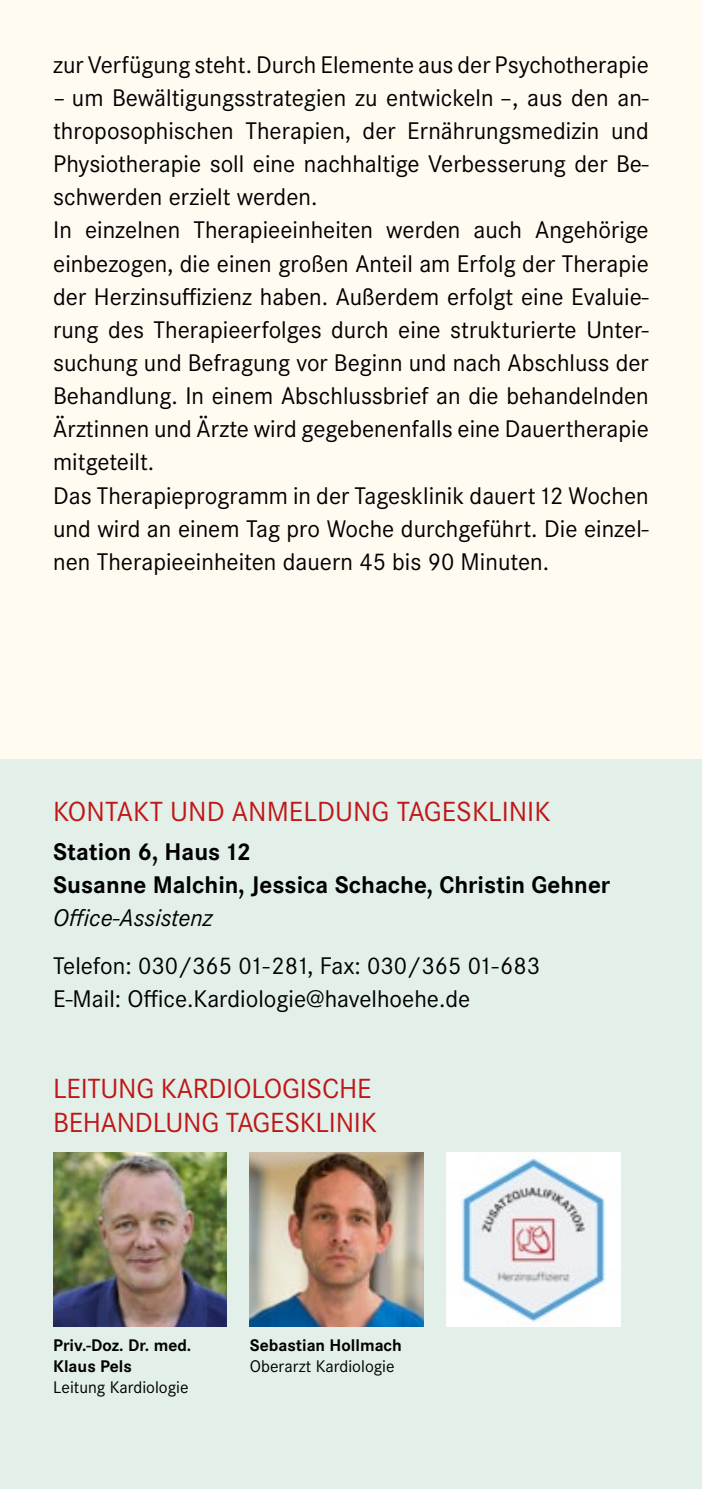
<style>
.page{position:relative;width:702px;height:1489px;background:#fff}
.page>*{position:absolute;margin:0;border:0;box-sizing:border-box;transform-origin:0 0}
.t1{font:28.75px/33px "Corporate S";letter-spacing:-.01em;color:#bf1717}
.t2{font:25px/33px "Corporate S";color:#000}
.t3{font:700 25px/33px "Corporate S";color:#000}
.t4{font:italic 25px "Corporate S";color:#000}
.t5{font:700 17.5px/21.2px "Corporate S";color:#000}
.t6{font:17.5px "Corporate S";color:#000}
</style>
<div class="page">
<div style="left:0;top:0;width:702px;height:1488px;background:#fffbf1"></div>
<div style="left:0;top:759px;width:702px;height:729px;background:#e2f0e9"></div>
<img style="left:250px;top:1152px;width:173px;height:173px">
<img style="left:53px;top:1152px;width:174px;height:173px">
<img style="left:446px;top:1152px;width:174px;height:173px">
<p class="t2" style="left:53px;top:48px;width:597px">zur Verfügung steht. Durch Elemente aus der Psychotherapie</p>
<p class="t2" style="left:53px;top:81px;width:597px">– um Bewältigungsstrategien zu entwickeln –, aus den an&shy;throposophischen Therapien, der Ernährungsmedizin und Physiotherapie soll eine nachhaltige Verbesserung der Be&shy;schwerden erzielt werden.<br>In einzelnen Therapieeinheiten werden auch Angehörige einbezogen, die einen großen Anteil am Erfolg der Therapie der Herzinsuffizienz haben. Außerdem erfolgt eine Evaluie&shy;rung des Therapieerfolges durch eine strukturierte Unter&shy;suchung und Befragung vor Beginn und nach Abschluss der Behandlung. In einem Abschlussbrief an die behandelnden Ärztinnen und Ärzte wird gegebenenfalls eine Dauertherapie mitgeteilt.<br>Das Therapieprogramm in der Tagesklinik dauert 12 Wochen und wird an einem Tag pro Woche durchgeführt. Die einzel&shy;nen Therapieeinheiten dauern 45 bis 90 Minuten.</p>
<p class="t1" style="left:53px;top:794px;width:498px">KONTAKT UND ANMELDUNG TAGESKLINIK</p>
<p class="t3" style="left:53px;top:835px;width:558px">Station 6, Haus 12<br>Susanne Malchin, Jessica Schache, Christin Gehner</p>
<p class="t4" style="left:53px;top:903px;width:161px">Office-Assistenz</p>
<p class="t2" style="left:53px;top:949px;width:488px">Telefon: 030/365 01-281, Fax: 030/365 01-683<br>E-Mail: Office.Kardiologie@havelhoehe.de</p>
<p class="t1" style="left:53px;top:1072px;width:325px">LEITUNG KARDIOLOGISCHE<br>BEHANDLUNG TAGESKLINIK</p>
<p class="t5" style="left:53px;top:1334px;width:140px">Priv.-Doz. Dr. med.<br>Klaus Pels</p>
<p class="t6" style="left:53px;top:1377px;width:137px">Leitung Kardiologie</p>
<p class="t5" style="left:250px;top:1334px;width:153px">Sebastian Hollmach</p>
<p class="t6" style="left:250px;top:1355px;width:146px">Oberarzt Kardiologie</p>
</div>
